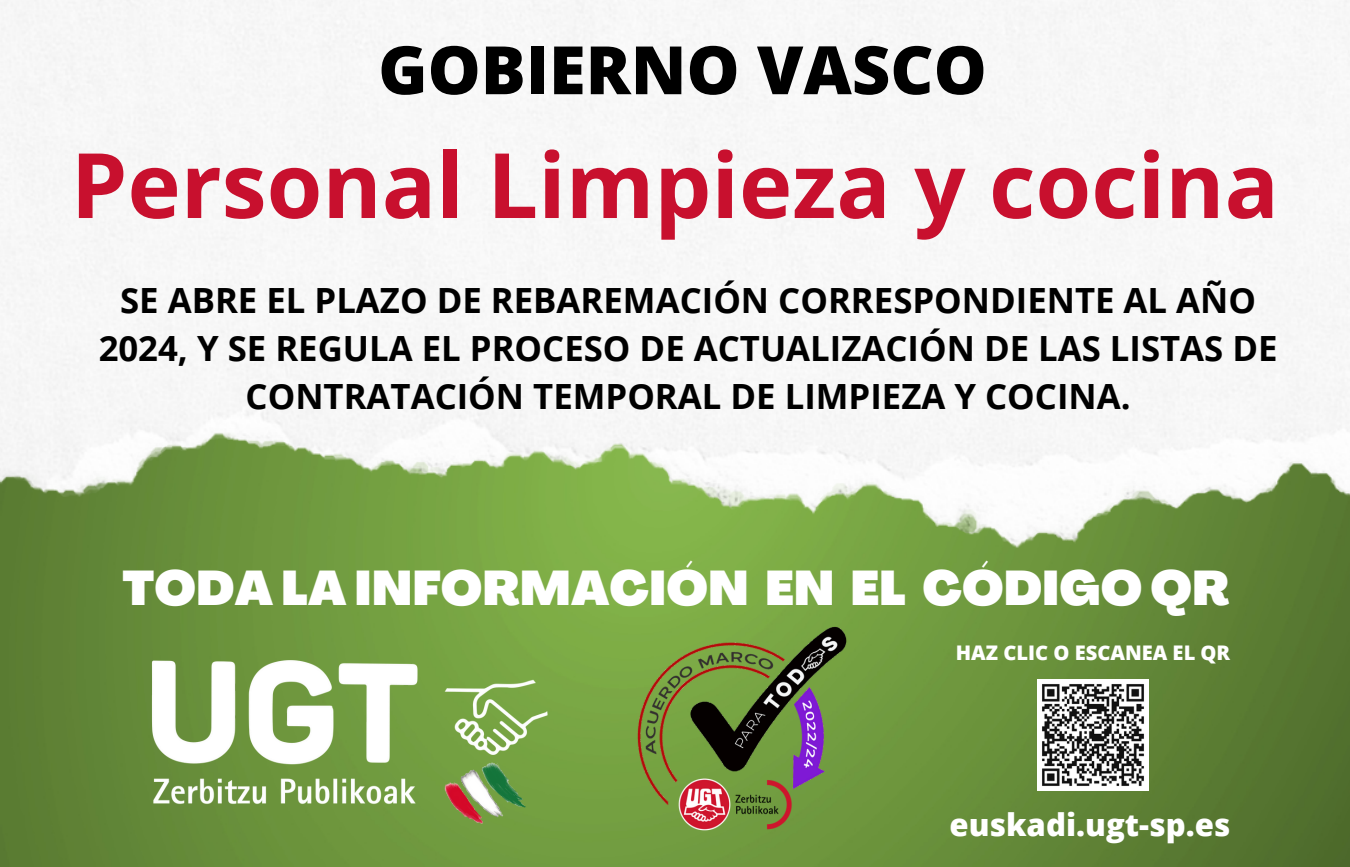
<style>
.page{position:relative;width:1350px;height:867px;background:#fff}
.page>*{position:absolute;margin:0;border:0;box-sizing:border-box;transform-origin:0 0}
.t1{font:700 90.2px "Open Sans";color:#c8102e}
.t2{font:800 66.8px "Open Sans";color:#000}
.t3{font:900 47.8px "Agrandir";color:#fff}
.t4{font:700 34.8px/48px "Open Sans";color:#000;text-align:center}
.t5{font:800 31.2px "Open Sans";color:#fff}
.t6{font:800 20.2px "Open Sans";color:#fff}
</style>
<div class="page">
<img style="left:0;top:595px;width:1350px;height:272px">
<img style="left:0;top:0;width:1350px;height:595px">
<img style="left:87px;top:622px;width:783px;height:226px">
<img style="left:1038px;top:679px;width:111px;height:111px">
<p class="t2" style="left:378px;top:23px;width:610px">GOBIERNO VASCO</p>
<p class="t1" style="left:71px;top:122px;width:1210px">Personal Limpieza y cocina</p>
<h3 class="t4" style="left:99px;top:276px;width:1180px">SE ABRE EL PLAZO DE REBAREMACIÓN CORRESPONDIENTE AL AÑO<br>2024, Y SE REGULA EL PROCESO DE ACTUALIZACIÓN DE LAS LISTAS DE<br>CONTRATACIÓN TEMPORAL DE LIMPIEZA Y COCINA.</h3>
<h4 class="t3" style="left:122px;top:569px;width:1109px">TODA LA INFORMACIÓN EN EL CÓDIGO QR</h4>
<p class="t6" style="left:956px;top:638px;width:276px">HAZ CLIC O ESCANEA EL QR</p>
<p class="t5" style="left:949px;top:802px;width:283px">euskadi.ugt-sp.es</p>
</div>
